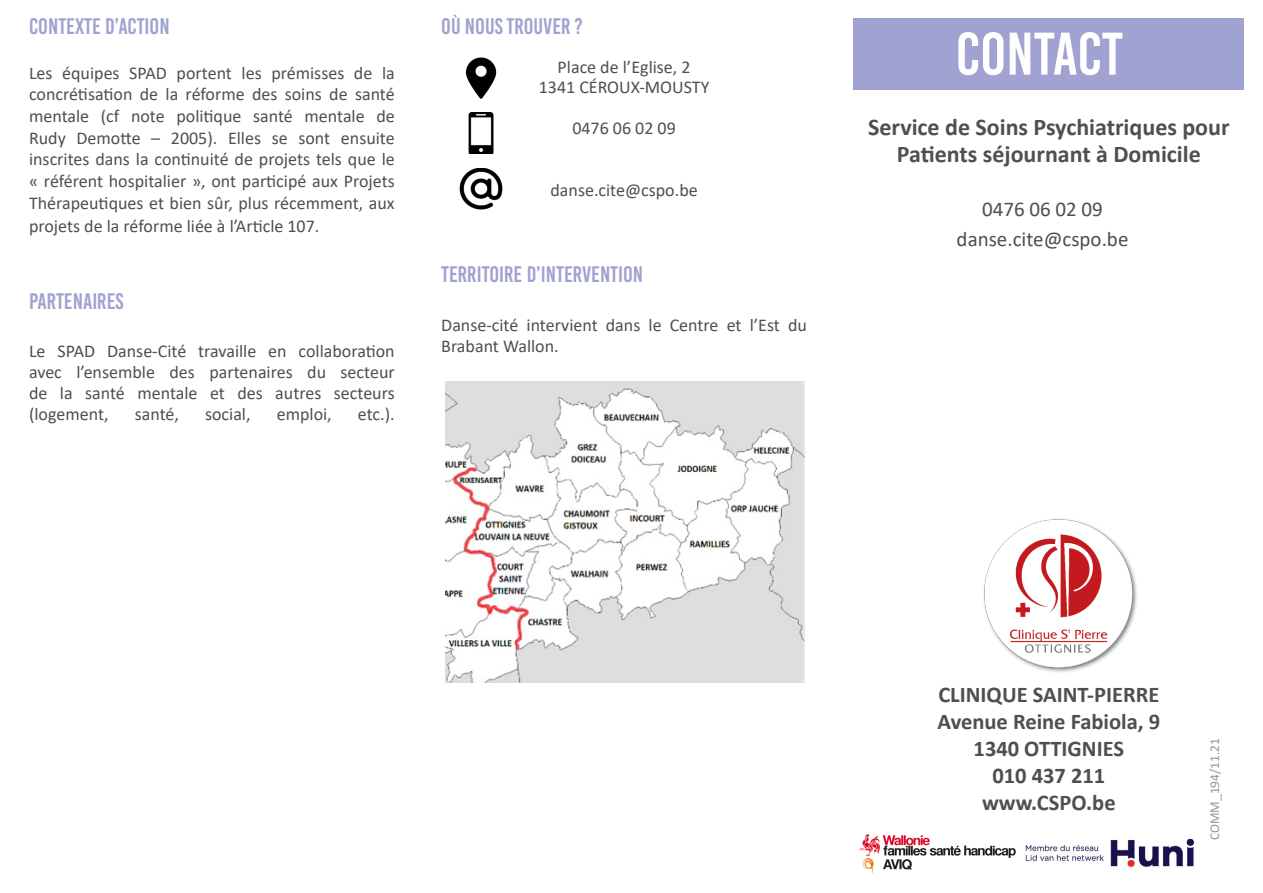
<style>
.page{position:relative;width:1263px;height:893px;background:#fff}
.page>*{position:absolute;margin:0;border:0;box-sizing:border-box;transform-origin:0 0}
.t1{font:60px "Bebas Kai";color:#fff}
.t2{font:700 24px/27px "Calibri";color:#4e4f50;text-align:center}
.t3{font:700 22.5px "Calibri";color:#4e4f50}
.t4{font:22.5px "Bebas Kai";color:#a0a2d1}
.t5{font:21px "Calibri";color:#4e4f50}
.t6{font:18px/21.6px "Calibri";color:#4e4f50;text-align:justify}
.t7{font:13.5px "Calibri";color:#939598}
</style>
<div class="page">
<div style="left:853px;top:18px;width:391px;height:72px;background:#a0a2d1"></div>
<img style="left:1025px;top:838px;width:170px;height:29px">
<img style="left:984px;top:519px;width:153px;height:153px">
<img style="left:859px;top:834px;width:157px;height:40px">
<img style="left:465px;top:57px;width:32px;height:42px">
<img style="left:468px;top:113px;width:26px;height:41px">
<img style="left:460px;top:168px;width:42px;height:41px">
<img style="left:445px;top:381px;width:360px;height:301px">
<p class="t4" style="left:29px;top:14px;width:142px">CONTEXTE D’ACTION</p>
<p class="t6" style="left:29px;top:62px;width:367px">Les équipes SPAD portent les prémisses de la concrétisation de la réforme des soins de santé mentale (cf note politique santé mentale de Rudy Demotte – 2005). Elles se sont ensuite inscrites dans la continuité de projets tels que le « référent hospitalier », ont participé aux Projets Thérapeutiques et bien sûr, plus récemment, aux</p>
<p class="t6" style="left:29px;top:215px;width:292px">projets de la réforme liée à l’Article 107.</p>
<p class="t4" style="left:29px;top:290px;width:96px">PARTENAIRES</p>
<p class="t6" style="left:29px;top:340px;width:367px;line-height:21px">Le SPAD Danse-Cité travaille en collaboration avec l’ensemble des partenaires du secteur de la santé mentale et des autres secteurs (logement,</p>
<p class="t6" style="left:135px;top:403px;width:46px">santé,</p>
<p class="t6" style="left:205px;top:403px;width:47px">social,</p>
<p class="t6" style="left:277px;top:403px;width:57px">emploi,</p>
<p class="t6" style="left:358px;top:403px;width:38px">etc.).</p>
<p class="t4" style="left:441px;top:14px;width:143px">OÙ NOUS TROUVER ?</p>
<p class="t6" style="left:558px;top:56px;width:135px">Place de l’Eglise, 2</p>
<p class="t6" style="left:539px;top:76px;width:172px">1341 CÉROUX-MOUSTY</p>
<p class="t6" style="left:572px;top:117px;width:105px">0476 06 02 09</p>
<p class="t6" style="left:550px;top:179px;width:149px">danse.cite@cspo.be</p>
<p class="t4" style="left:441px;top:262px;width:204px">TERRITOIRE D’INTERVENTION</p>
<p class="t6" style="left:441px;top:313px;width:367px">Danse-cité intervient dans le Centre et l’Est du<br>Brabant Wallon.</p>
<p class="t1" style="left:956px;top:22px;width:169px">CONTACT</p>
<p class="t2" style="left:868px;top:113px;width:363px">Service de Soins Psychiatriques pour<br>Patients séjournant à Domicile</p>
<p class="t5" style="left:982px;top:195px;width:122px">0476 06 02 09</p>
<p class="t5" style="left:957px;top:224px;width:173px">danse.cite@cspo.be</p>
<p class="t3" style="left:938px;top:678px;width:222px">CLINIQUE SAINT-PIERRE</p>
<p class="t3" style="left:937px;top:705px;width:224px">Avenue Reine Fabiola, 9</p>
<p class="t3" style="left:973px;top:732px;width:152px">1340 OTTIGNIES</p>
<p class="t3" style="left:992px;top:759px;width:114px">010 437 211</p>
<p class="t3" style="left:982px;top:786px;width:135px">www.CSPO.be</p>
<p class="t7" style="left:1205px;top:840px;width:104px;rotate:-90deg">COMM_194/11.21</p>
</div>
